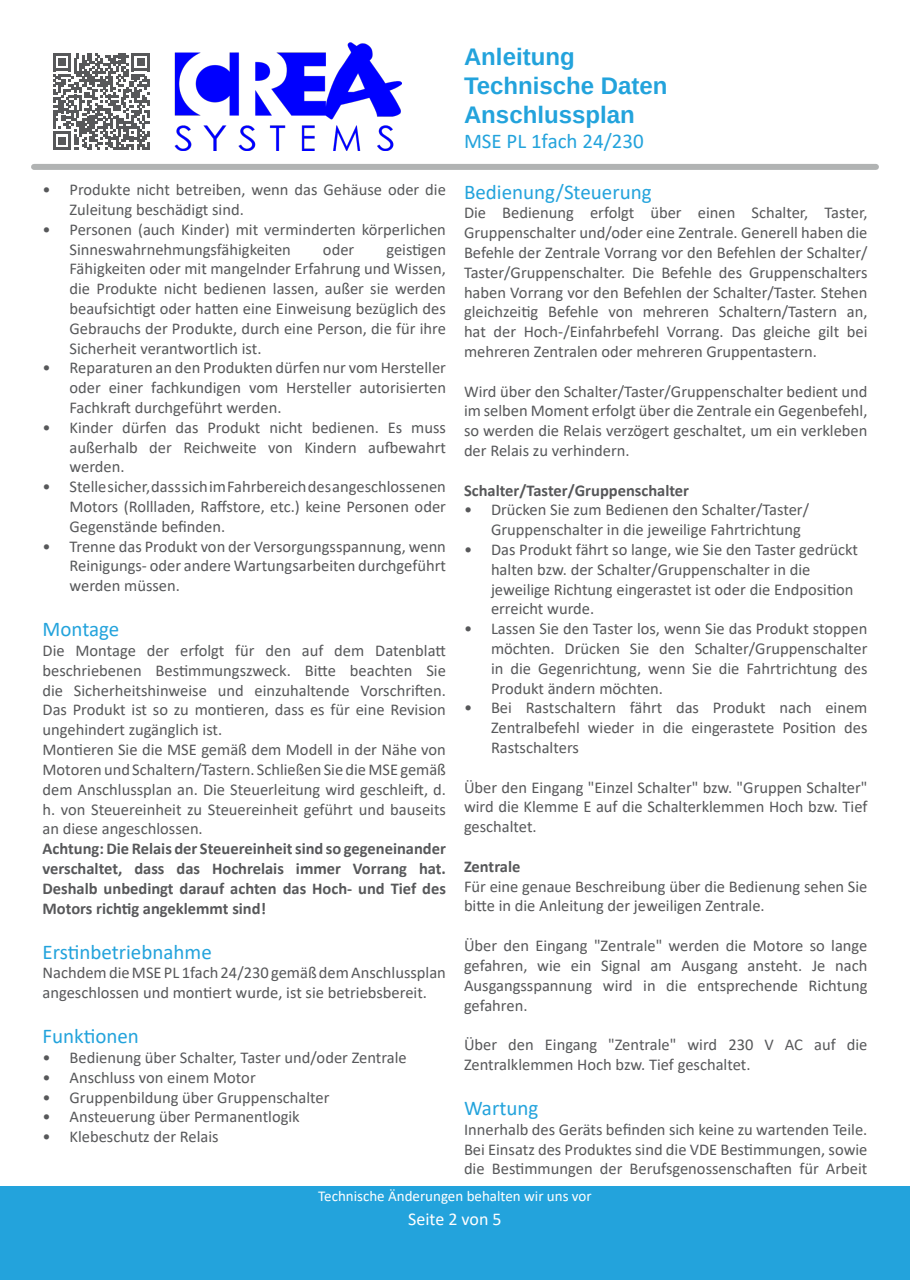
<style>
.page{position:relative;width:910px;height:1280px;background:#fff}
.page>*{position:absolute;margin:0;border:0;box-sizing:border-box;transform-origin:0 0}
.t1{font:700 24px/28.8px "Arimo";color:#23a3dc}
.Absatzformat_2{font:21px "Calibri";color:#23a3dc}
.t2{font:18px "Calibri";color:#fff}
.t3{font:16.5px/19.8px "Calibri";color:#57585a;text-align:justify}
.t4{font:700 16.5px/19.8px "Calibri";color:#57585a;text-align:justify}
.t5{font:15px "Calibri";color:#fff}
</style>
<div class="page">
<img style="left:174px;top:43px;width:228px;height:108px">
<div style="left:34px;top:164px;width:842px;height:6px;background:#b1b3b3"></div>
<div style="left:0;top:1186px;width:910px;height:94px;background:#23a3dc"></div>
<svg style="left:53px;top:53px;width:97px;height:97px"></svg>
<p class="t3" style="left:70px;top:179px;width:378px;text-indent:-27px">• Produkte nicht betreiben, wenn das Gehäuse oder die<br>Zuleitung beschädigt sind.</p>
<p class="t3" style="left:70px;top:219px;width:378px;text-indent:-27px">• Personen (auch Kinder) mit verminderten körperlichen<br>Sinneswahrnehmungsfähigkeiten</p>
<p class="t3" style="left:323px;top:239px;width:33px">oder</p>
<p class="t3" style="left:70px;top:239px;width:378px;text-indent:317px">geistigen Fähigkeiten oder mit mangelnder Erfahrung und Wissen, die Produkte nicht bedienen lassen, außer sie werden beaufsichtigt oder hatten eine Einweisung bezüglich des Gebrauchs der Produkte, durch eine Person, die für ihre Sicherheit verantwortlich ist.</p>
<p class="t3" style="left:70px;top:358px;width:378px;text-indent:-27px">• Reparaturen an den Produkten dürfen nur vom Hersteller oder einer fachkundigen vom Hersteller autorisierten Fachkraft durchgeführt werden.</p>
<p class="t3" style="left:70px;top:417px;width:378px;text-indent:-27px">• Kinder dürfen das Produkt nicht bedienen. Es muss außerhalb der Reichweite von Kindern aufbewahrt werden.</p>
<p class="t3" style="left:70px;top:476px;width:378px;text-indent:-27px">• Stelle sicher, dass sich im Fahrbereich des angeschlossenen Motors (Rollladen, Raffstore, etc.) keine Personen oder Gegenstände befinden.</p>
<p class="t3" style="left:70px;top:536px;width:378px;text-indent:-27px">• Trenne das Produkt von der Versorgungsspannung, wenn Reinigungs- oder andere Wartungsarbeiten durchgeführt werden müssen.</p>
<p class="Absatzformat_2" style="left:43px;top:615px;width:78px">Montage</p>
<p class="t3" style="left:43px;top:640px;width:405px">Die Montage der erfolgt für den auf dem Datenblatt beschriebenen Bestimmungszweck. Bitte beachten Sie die Sicherheitshinweise und einzuhaltende Vorschriften.<br>Das Produkt ist so zu montieren, dass es für eine Revision ungehindert zugänglich ist.</p>
<p class="t3" style="left:43px;top:739px;width:405px">Montieren Sie die MSE gemäß dem Modell in der Nähe von Motoren und Schaltern/Tastern. Schließen Sie die MSE gemäß dem Anschlussplan an. Die Steuerleitung wird geschleift, d. h. von Steuereinheit zu Steuereinheit geführt und bauseits an diese angeschlossen.</p>
<p class="t4" style="left:43px;top:838px;width:405px">Achtung: Die Relais der Steuereinheit sind so gegeneinander verschaltet, dass das Hochrelais immer Vorrang hat.<br>Deshalb unbedingt darauf achten das Hoch- und Tief des Motors richtig angeklemmt sind!</p>
<p class="Absatzformat_2" style="left:43px;top:937px;width:171px">Erstinbetriebnahme</p>
<p class="t3" style="left:43px;top:962px;width:405px">Nachdem die MSE PL 1fach 24/230 gemäß dem Anschlussplan angeschlossen und montiert wurde, ist sie betriebsbereit.</p>
<p class="Absatzformat_2" style="left:43px;top:1021px;width:98px">Funktionen</p>
<p class="t3" style="left:43px;top:1047px;width:366px">• Bedienung über Schalter, Taster und/oder Zentrale</p>
<p class="t3" style="left:43px;top:1067px;width:215px">• Anschluss von einem Motor</p>
<p class="t3" style="left:43px;top:1087px;width:288px">• Gruppenbildung über Gruppenschalter</p>
<p class="t3" style="left:43px;top:1106px;width:259px">• Ansteuerung über Permanentlogik</p>
<p class="t3" style="left:43px;top:1126px;width:178px">• Klebeschutz der Relais</p>
<h1 class="t1" style="left:464px;top:43px;width:205px">Anleitung<br>Technische Daten<br>Anschlussplan</h1>
<p class="Absatzformat_2" style="left:464px;top:127px;width:181px">MSE PL 1fach 24/230</p>
<p class="Absatzformat_2" style="left:464px;top:177px;width:189px">Bedienung/Steuerung</p>
<p class="t3" style="left:464px;top:203px;width:405px">Die Bedienung erfolgt über einen Schalter, Taster, Gruppenschalter und/oder eine Zentrale. Generell haben die Befehle der Zentrale Vorrang vor den Befehlen der Schalter/ Taster/Gruppenschalter. Die Befehle des Gruppenschalters haben Vorrang vor den Befehlen der Schalter/Taster. Stehen gleichzeitig Befehle von mehreren Schaltern/Tastern an, hat der Hoch-/Einfahrbefehl Vorrang. Das gleiche gilt bei mehreren Zentralen oder mehreren Gruppentastern.</p>
<p class="t3" style="left:464px;top:381px;width:405px">Wird über den Schalter/Taster/Gruppenschalter bedient und im selben Moment erfolgt über die Zentrale ein Gegenbefehl, so werden die Relais verzögert geschaltet, um ein verkleben der Relais zu verhindern.</p>
<p class="t4" style="left:464px;top:480px;width:227px">Schalter/Taster/Gruppenschalter</p>
<p class="t3" style="left:491px;top:500px;width:320px;text-indent:-27px">• Drücken Sie zum Bedienen den Schalter/Taster/<br>Gruppenschalter in die jeweilige Fahrtrichtung</p>
<p class="t3" style="left:491px;top:539px;width:369px;text-align:left;text-indent:-27px">• Das Produkt fährt so lange, wie Sie den Taster gedrückt halten bzw. der Schalter/Gruppenschalter in die jeweilige Richtung eingerastet ist oder die Endposition erreicht wurde.</p>
<p class="t3" style="left:491px;top:618px;width:378px;text-indent:-27px">• Lassen Sie den Taster los, wenn Sie das Produkt stoppen möchten. Drücken Sie den Schalter/Gruppenschalter in die Gegenrichtung, wenn Sie die Fahrtrichtung des Produkt ändern möchten.</p>
<p class="t3" style="left:491px;top:698px;width:378px;text-indent:-27px">• Bei Rastschaltern fährt das Produkt nach einem Zentralbefehl wieder in die eingerastete Position des Rastschalters</p>
<p class="t3" style="left:464px;top:777px;width:405px">Über den Eingang "Einzel Schalter" bzw. "Gruppen Schalter" wird die Klemme E auf die Schalterklemmen Hoch bzw. Tief geschaltet.</p>
<p class="t4" style="left:464px;top:856px;width:58px">Zentrale</p>
<p class="t3" style="left:464px;top:876px;width:405px">Für eine genaue Beschreibung über die Bedienung sehen Sie bitte in die Anleitung der jeweiligen Zentrale.</p>
<p class="t3" style="left:464px;top:935px;width:405px">Über den Eingang "Zentrale" werden die Motore so lange gefahren, wie ein Signal am Ausgang ansteht. Je nach Ausgangsspannung wird in die entsprechende Richtung gefahren.</p>
<p class="t3" style="left:464px;top:1034px;width:405px">Über den Eingang "Zentrale" wird 230 V AC auf die<br>Zentralklemmen Hoch bzw. Tief geschaltet.</p>
<p class="Absatzformat_2" style="left:464px;top:1093px;width:76px">Wartung</p>
<p class="t3" style="left:464px;top:1119px;width:405px">Innerhalb des Geräts befinden sich keine zu wartenden Teile.</p>
<p class="t3" style="left:464px;top:1139px;width:405px">Bei Einsatz des Produktes sind die VDE Bestimmungen, sowie die Bestimmungen der Berufsgenossenschaften für Arbeit</p>
<p class="t5" style="left:318px;top:1185px;width:275px">Technische Änderungen behalten wir uns vor</p>
<p class="t2" style="left:408px;top:1207px;width:95px">Seite 2 von 5</p>
</div>
